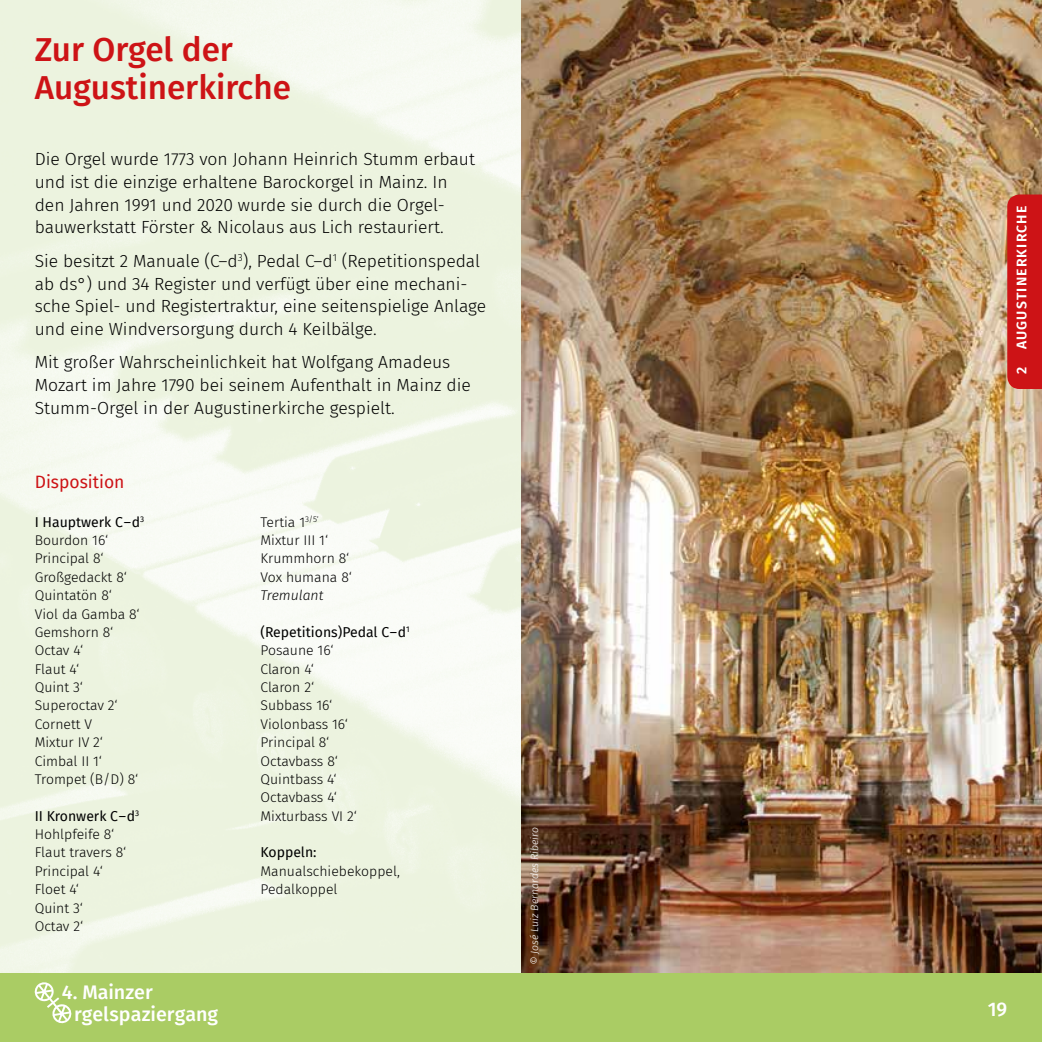
<style>
.page{position:relative;width:1042px;height:1042px;background:#fff}
.page>*{position:absolute;margin:0;border:0;box-sizing:border-box;transform-origin:0 0}
.t1{font:500 33.25px/38.5px "Fira Sans";color:#cd1316}
.t2{font:500 19.6px/21.7px "Fira Sans";color:#fff}
.t3{font:300 17.5px/22.8px "Fira Sans";color:#000}
.t4{font:17.5px "Fira Sans";color:#cd1316}
.t5{font:300 14px/18.4px "Fira Sans";color:#000}
.t6{font:600 14px "Fira Sans";letter-spacing:.085em;color:#fff}
.t7{font:italic 300 14px "Fira Sans";color:#000}
.t8{font:14px "Fira Sans";color:#000}
.t9{font:italic 300 10.5px "Fira Sans";color:#fff}
.s1{font-weight:400}
</style>
<div class="page">
<div style="left:0;top:972px;width:1042px;height:70px;background:#aacc64"></div>
<svg style="left:34px;top:982px;width:38px;height:42px"></svg>
<img style="left:0;top:0;width:1042px;height:972px">
<div style="left:1007px;top:194px;width:35px;height:195px;background:#cd1316"></div>
<h1 class="t1" style="left:35px;top:28px;width:258px">Zur Orgel der<br>Augustinerkirche</h1>
<p class="t3" style="left:35px;top:148px;width:442px">Die Orgel wurde 1773 von Johann Heinrich Stumm erbaut und ist die einzige erhaltene Barockorgel in Mainz. In den Jahren 1991 und 2020 wurde sie durch die Orgel&shy;bauwerkstatt Förster &amp; Nicolaus aus Lich restauriert.</p>
<p class="t3" style="left:35px;top:249px;width:453px">Sie besitzt 2 Manuale (C–d<sup>3</sup>), Pedal C–d<sup>1</sup> (Repetitionspedal ab ds°) und 34 Register und verfügt über eine mechani&shy;sche Spiel- und Registertraktur, eine seitenspielige Anlage und eine Windversorgung durch 4 Keilbälge.</p>
<p class="t3" style="left:35px;top:351px;width:438px">Mit großer Wahrscheinlichkeit hat Wolfgang Amadeus<br>Mozart im Jahre 1790 bei seinem Aufenthalt in Mainz die<br>Stumm-Orgel in der Augustinerkirche gespielt.</p>
<p class="t4" style="left:35px;top:468px;width:91px">Disposition</p>
<p class="t5" style="left:35px;top:512px;width:111px"><span class="s1">I Hauptwerk C–d</span><sup>3<br></sup>Bourdon 16‘<br>Principal 8‘<br>Großgedackt 8‘<br>Quintatön 8‘<br>Viol da Gamba 8‘<br>Gemshorn 8‘<br>Octav 4‘<br>Flaut 4‘<br>Quint 3‘<br>Superoctav 2‘<br>Cornett V<br>Mixtur IV 2‘<br>Cimbal II 1‘<br>Trompet (B/D) 8‘</p>
<p class="t5" style="left:35px;top:806px;width:106px"><span class="s1">II Kronwerk C–d</span><sup>3<br></sup>Hohlpfeife 8‘<br>Flaut travers 8‘<br>Principal 4‘<br>Floet 4‘<br>Quint 3‘<br>Octav 2‘</p>
<p class="t2" style="left:74px;top:980px;width:146px;text-indent:-12px">4. Mainzer rgelspaziergang</p>
<p class="t5" style="left:260px;top:512px;width:93px">Tertia 1<sup>3/5‘<br></sup>Mixtur III 1‘<br>Krummhorn 8‘<br>Vox humana 8‘</p>
<p class="t7" style="left:260px;top:585px;width:64px">Tremulant</p>
<p class="t5" style="left:260px;top:623px;width:151px"><span class="s1">(Repetitions)Pedal C–d</span><sup>1<br></sup>Posaune 16‘<br>Claron 4‘<br>Claron 2‘<br>Subbass 16‘<br>Violonbass 16‘<br>Principal 8‘<br>Octavbass 8‘<br>Quintbass 4‘<br>Octavbass 4‘<br>Mixturbass VI 2‘</p>
<p class="t8" style="left:260px;top:842px;width:58px">Koppeln:</p>
<p class="t5" style="left:260px;top:861px;width:141px">Manualschiebekoppel,<br>Pedalkoppel</p>
<p class="t9" style="left:527px;top:965px;width:139px;rotate:-90deg">© José Luiz Bernardes Ribeiro</p>
<p class="t6" style="left:1010px;top:374px;width:170px;rotate:-90deg">2 Augustinerkirche</p>
<p class="t2" style="left:988px;top:998px;width:21px">19</p>
</div>
